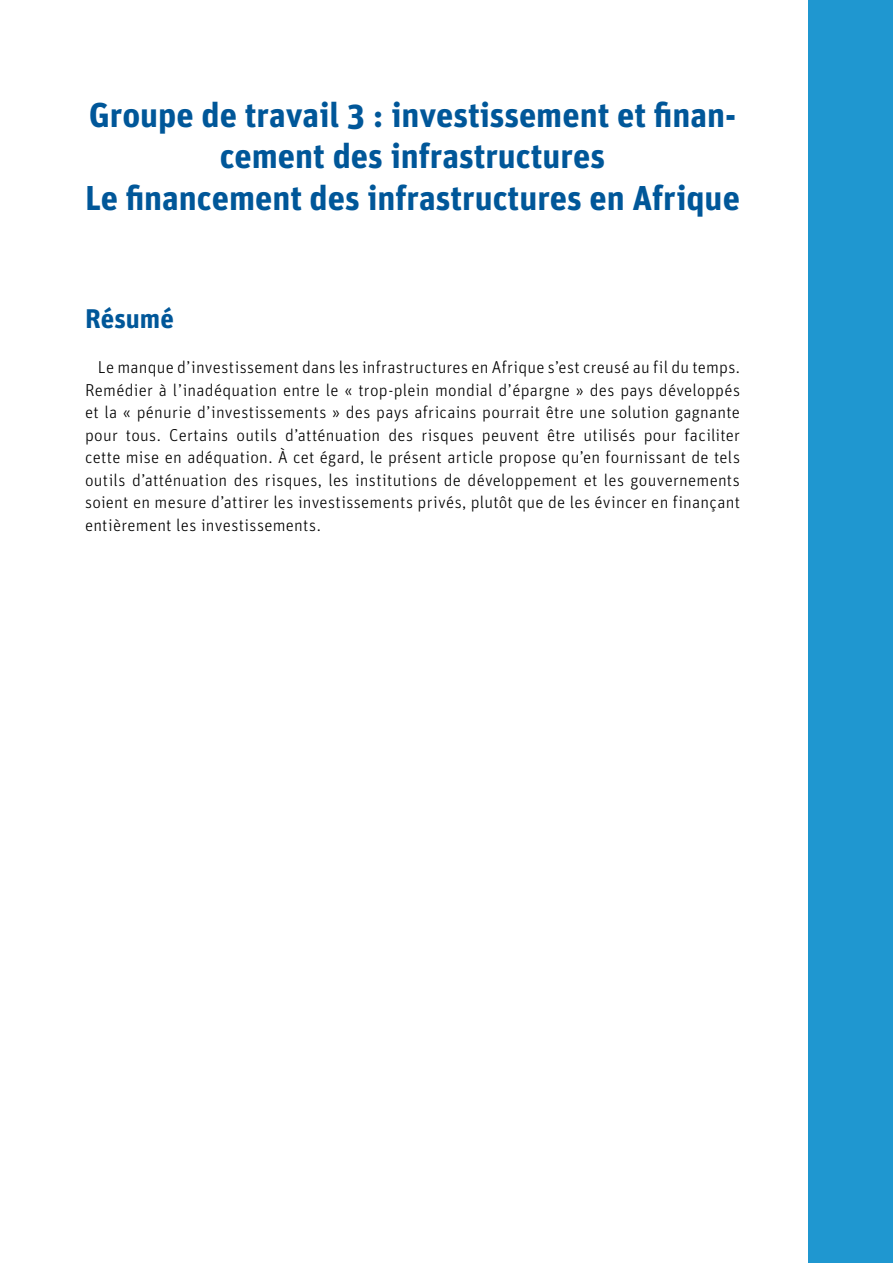
<style>
.page{position:relative;width:893px;height:1263px;background:#fff}
.page>*{position:absolute;margin:0;border:0;box-sizing:border-box;transform-origin:0 0}
.t1{font:700 34.5px/41.4px "Unit Pro";color:#005799;text-align:center}
.t2{font:700 27px "Unit Pro";color:#005799}
.t3{font:300 17.25px/22.5px "Unit Pro";letter-spacing:.015em;color:#000;text-align:justify}
</style>
<div class="page">
<div style="left:808px;top:0;width:85px;height:1263px;background:#1f97d0"></div>
<h1 class="t1" style="left:85px;top:93px;width:656px">Groupe de travail 3 : investissement et finan&shy;cement des infrastructures<br>Le financement des infrastructures en Afrique</h1>
<h2 class="t2" style="left:85px;top:301px;width:90px">Résumé</h2>
<p class="t3" style="left:85px;top:356px;width:656px;text-indent:13px">Le manque d’investissement dans les infrastructures en Afrique s’est creusé au fil du temps.<br>Remédier à l’inadéquation entre le « trop-plein mondial d’épargne » des pays développés et la « pénurie d’investissements » des pays africains pourrait être une solution gagnante pour tous. Certains outils d’atténuation des risques peuvent être utilisés pour faciliter cette mise en adéquation. À cet égard, le présent article propose qu’en fournissant de tels outils d’atténuation des risques, les institutions de développement et les gouvernements soient en mesure d’attirer les investissements privés, plutôt que de les évincer en finançant entièrement les investissements.</p>
</div>
